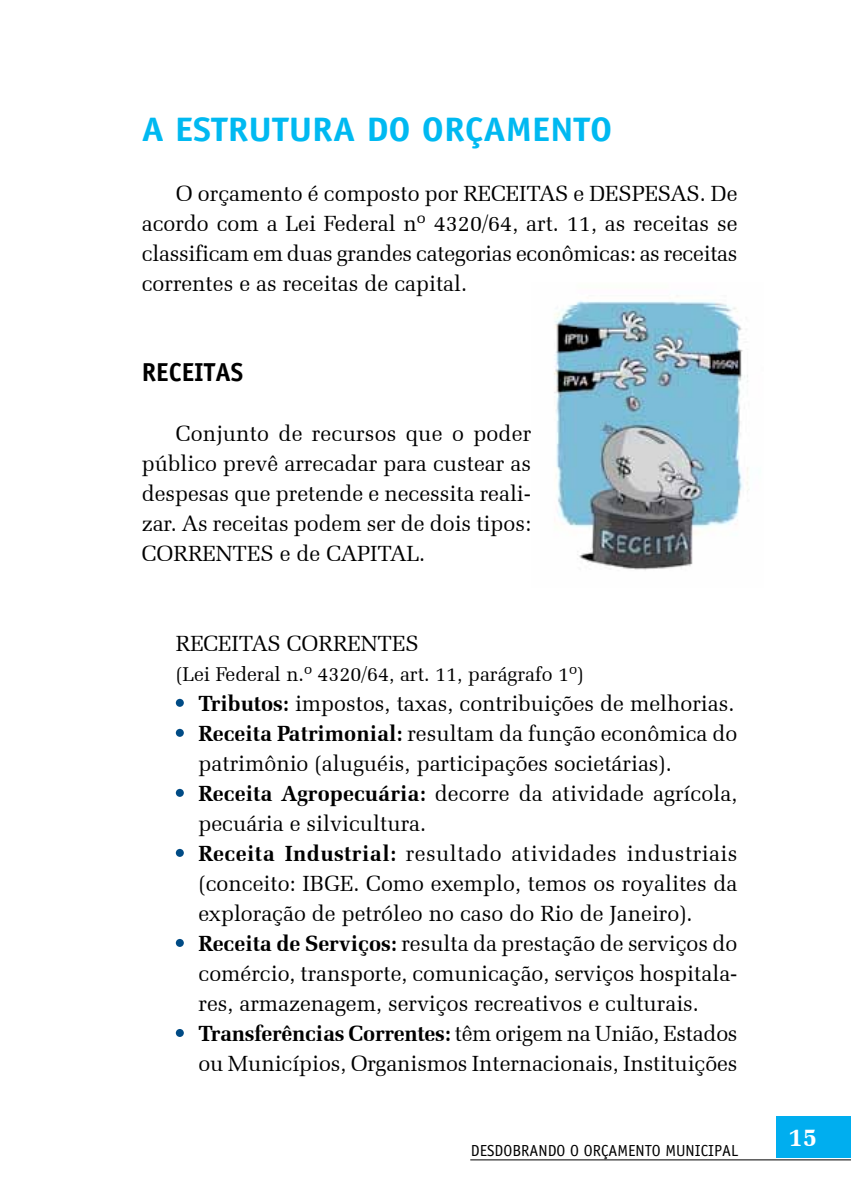
<style>
.page{position:relative;width:851px;height:1191px;background:#fff}
.page>*{position:absolute;margin:0;border:0;box-sizing:border-box;transform-origin:0 0}
.t1{font:700 34px "Officina Sans";color:#00b9f1;scale:1.1 1}
.t2{font:700 26px "Officina Sans";color:#000}
.t3{font:700 26px "Zapf Elliptical 711 BT";color:#fff}
.t4{font:22px/30px "Zapf Elliptical 711 BT";color:#000;text-align:justify}
.t5{font:20px "Zapf Elliptical 711 BT";color:#000}
.t6{font:16px "Officina Sans";color:#000}
.s1{font-weight:700}
</style>
<div class="page">
<div style="left:776px;top:1116px;width:74px;height:41px;background:#00aeef"></div>
<hr style="left:470px;top:1159px;width:380px;height:1px;background:#000">
<div style="left:176px;top:699px;width:8px;height:8px;background:#004b85;border-radius:50%"></div>
<div style="left:176px;top:729px;width:8px;height:8px;background:#004b85;border-radius:50%"></div>
<div style="left:176px;top:789px;width:8px;height:8px;background:#004b85;border-radius:50%"></div>
<div style="left:176px;top:849px;width:8px;height:8px;background:#004b85;border-radius:50%"></div>
<div style="left:176px;top:939px;width:8px;height:8px;background:#004b85;border-radius:50%"></div>
<div style="left:176px;top:1029px;width:8px;height:8px;background:#004b85;border-radius:50%"></div>
<img style="left:554px;top:301px;width:195px;height:269px">
<h1 class="t1" style="left:142px;top:108px;width:429px">A ESTRUTURA DO ORÇAMENTO</h1>
<p class="t4" style="left:142px;top:178px;width:597px;text-indent:34px">O orçamento é composto por RECEITAS e DESPESAS. De acordo com a Lei Federal nº 4320/64, art. 11, as receitas se classificam em duas grandes categorias econômicas: as receitas correntes e as receitas de capital.</p>
<p class="t2" style="left:142px;top:356px;width:103px">RECEITAS</p>
<p class="t4" style="left:142px;top:418px;width:391px;text-indent:34px">Conjunto de recursos que o poder público prevê arrecadar para custear as despesas que pretende e necessita reali&shy;zar. As receitas podem ser de dois tipos:<br>CORRENTES e de CAPITAL.</p>
<p class="t4" style="left:176px;top:628px;width:244px">RECEITAS CORRENTES</p>
<p class="t5" style="left:176px;top:662px;width:409px">(Lei Federal n.º 4320/64, art. 11, parágrafo 1º)</p>
<p class="t4" style="left:198px;top:688px;width:540px;text-align:left"><span class="s1">Tributos:</span> impostos, taxas, contribuições de melhorias.<br><span class="s1">Receita Patrimonial:</span> resultam da função econômica do patrimônio (aluguéis, participações societárias).<br><span class="s1">Receita Agropecuária:</span> decorre da atividade agrícola, pecuária e silvicultura.<br><span class="s1">Receita Industrial:</span> resultado atividades industriais (conceito: IBGE. Como exemplo, temos os royalites da exploração de petróleo no caso do Rio de Janeiro).<br><span class="s1">Receita de Serviços:</span> resulta da prestação de serviços do comércio, transporte, comunicação, serviços hospitala&shy;res, armazenagem, serviços recreativos e culturais.<br><span class="s1">Transferências Correntes:</span> têm origem na União, Estados ou Municípios, Organismos Internacionais, Instituições</p>
<p class="t6" style="left:471px;top:1141px;width:269px">DESDOBRANDO O ORÇAMENTO MUNICIPAL</p>
<p class="t3" style="left:788px;top:1122px;width:30px">15</p>
</div>
